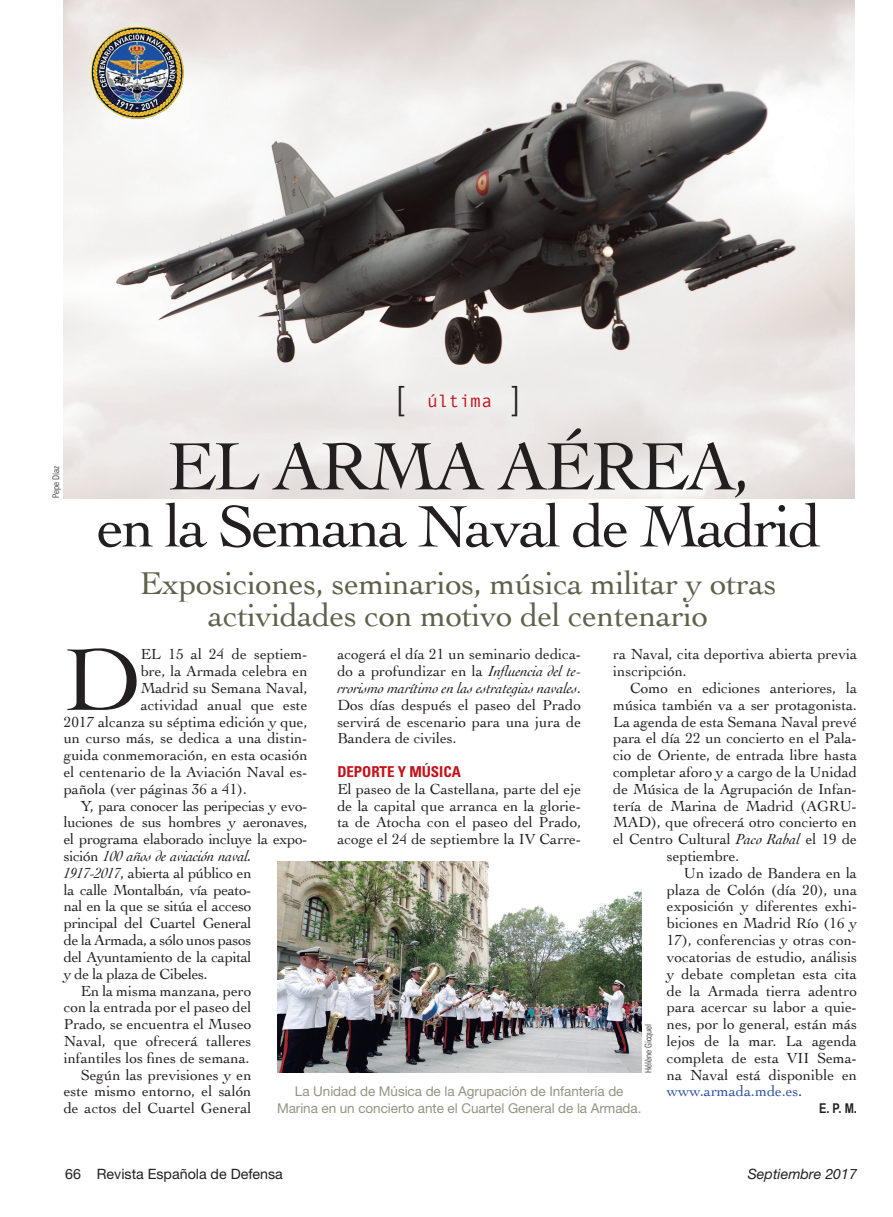
<style>
.page{position:relative;width:893px;height:1217px;background:#fff}
.page>*{position:absolute;margin:0;border:0;box-sizing:border-box;transform-origin:0 0}
.t1{font:92.4px "Cochin";color:#231f20}
.t2{font:70.5px "Cochin";letter-spacing:-.03em;color:#231f20}
.t3{font:61.5px "Cochin";letter-spacing:-.04em;color:#231f20}
.t4{font:33px/31.5px "Cochin";letter-spacing:-.01em;color:#60614b;text-align:center}
.t5{font:300 33px "Helvetica Neue";color:#231f20}
.t6{font:18px "Monotypecom";color:#c4121a}
.t7{font:15.3px/16.8px "Cochin";color:#231f20;text-align:justify}
.t8{font:15.3px "Cochin";letter-spacing:-.02em;color:#231f20}
.t9{font:italic 15.3px "Cochin";letter-spacing:-.02em;color:#231f20}
.t10{font:15.3px "Cochin";color:#304fa2}
.t11{font:700 condensed 15px "Univers";letter-spacing:-.005em;color:#c4121a}
.t12{font:14.25px "Helvetica Neue";color:#231f20}
.t13{font:italic 14.25px "Helvetica Neue";color:#231f20}
.t14{font:13.5px/16.8px "Helvetica Neue";letter-spacing:-.005em;color:#959383;text-align:center}
.t15{font:700 13.5px "Arial Narrow";color:#231f20}
.t16{font:300 condensed 9px "Univers";letter-spacing:-.005em;color:#231f20}
.s1{font-family:"Helvetica Neue";font-weight:300;font-size:33px;color:#231f20}
.s2{font-style:italic}
.s3{color:#231f20}
.s4{font-style:normal}
</style>
<div class="page">
<img style="left:277px;top:861px;width:364px;height:211px">
<img style="left:64px;top:0;width:791px;height:498px">
<img style="left:90px;top:28px;width:95px;height:92px">
<p class="t16" style="left:51px;top:497px;width:33px;rotate:-90deg">Pepe Díaz</p>
<h3 class="t5" style="left:397px;top:378px;width:9px">[</h3>
<p class="t6" style="left:427px;top:390px;width:94px">última <span class="s1">]</span></p>
<h2 class="t2" style="left:167px;top:418px;width:586px">EL ARMA AÉREA,</h2>
<h3 class="t3" style="left:97px;top:484px;width:726px">en la Semana Naval de Madrid</h3>
<h3 class="t4" style="left:140px;top:566px;width:638px">Exposiciones, seminarios, música militar y otras actividades con motivo del centenario</h3>
<h1 class="t1" style="left:64px;top:617px;width:78px">D</h1>
<p class="t7" style="left:141px;top:645px;width:168px">EL 15 al 24 de septiem-</p>
<p class="t7" style="left:337px;top:645px;width:245px">acogerá el día 21 un seminario dedica&shy;do a profundizar en la <span class="s2">Influencia del te&shy;rrorismo marítimo en las estrategias navales</span>.<br>Dos días después el paseo del Prado servirá de escenario para una jura de Bandera de civiles.</p>
<p class="t11" style="left:337px;top:762px;width:125px">DEPORTE Y MÚSICA</p>
<p class="t7" style="left:337px;top:779px;width:245px">El paseo de la Castellana, parte del eje de la capital que arranca en la glorie&shy;ta de Atocha con el paseo del Prado, acoge el 24 de septiembre la IV Carre-</p>
<p class="t7" style="left:613px;top:645px;width:245px">ra Naval, cita deportiva abierta previa inscripción.</p>
<p class="t7" style="left:630px;top:678px;width:228px">Como en ediciones anteriores, la</p>
<p class="t7" style="left:613px;top:695px;width:245px">música también va a ser protagonista.</p>
<p class="t7" style="left:613px;top:712px;width:245px">La agenda de esta Semana Naval prevé</p>
<p class="t7" style="left:613px;top:729px;width:245px">para el día 22 un concierto en el Pala-</p>
<p class="t7" style="left:613px;top:746px;width:245px">cio de Oriente, de entrada libre hasta</p>
<p class="t7" style="left:613px;top:762px;width:245px">completar aforo y a cargo de la Unidad</p>
<p class="t7" style="left:613px;top:779px;width:245px">de Música de la Agrupación de Infan-</p>
<p class="t7" style="left:613px;top:796px;width:245px">tería de Marina de Madrid (AGRU-</p>
<p class="t7" style="left:613px;top:813px;width:245px">MAD), que ofrecerá otro concierto en</p>
<p class="t7" style="left:613px;top:830px;width:245px">el Centro Cultural <span class="s2">Paco Rabal</span> el 19 de</p>
<p class="t7" style="left:667px;top:846px;width:74px">septiembre.</p>
<p class="t7" style="left:684px;top:863px;width:175px">Un izado de Bandera en la</p>
<p class="t7" style="left:667px;top:880px;width:192px">plaza de Colón (día 20), una</p>
<p class="t7" style="left:667px;top:897px;width:192px">exposición y diferentes exhi-</p>
<p class="t7" style="left:667px;top:914px;width:192px">biciones en Madrid Río (16 y</p>
<p class="t7" style="left:667px;top:930px;width:192px">17), conferencias y otras con-</p>
<p class="t7" style="left:667px;top:947px;width:192px">vocatorias de estudio, análisis</p>
<p class="t7" style="left:667px;top:964px;width:192px">y debate completan esta cita</p>
<p class="t7" style="left:667px;top:981px;width:192px">de la Armada tierra adentro</p>
<p class="t7" style="left:667px;top:998px;width:192px">para acercar su labor a quie-</p>
<p class="t7" style="left:667px;top:1014px;width:192px">nes, por lo general, están más</p>
<p class="t7" style="left:667px;top:1031px;width:192px">lejos de la mar. La agenda</p>
<p class="t7" style="left:667px;top:1048px;width:192px">completa de esta VII Sema-</p>
<p class="t7" style="left:667px;top:1065px;width:192px">na Naval está disponible en</p>
<p class="t10" style="left:667px;top:1080px;width:137px">www.armada.mde.es<span class="s3">.</span></p>
<p class="t15" style="left:819px;top:1097px;width:39px">E. P. M.</p>
<p class="t7" style="left:141px;top:662px;width:168px">bre, la Armada celebra en</p>
<p class="t7" style="left:141px;top:678px;width:168px">Madrid su Semana Naval,</p>
<p class="t7" style="left:141px;top:695px;width:168px">actividad anual que este</p>
<p class="t7" style="left:64px;top:712px;width:245px">2017 alcanza su séptima edición y que,</p>
<p class="t7" style="left:64px;top:729px;width:245px">un curso más, se dedica a una distin-</p>
<p class="t7" style="left:64px;top:746px;width:245px">guida conmemoración, en esta ocasión</p>
<p class="t7" style="left:64px;top:762px;width:245px">el centenario de la Aviación Naval es-</p>
<p class="t7" style="left:64px;top:779px;width:185px">pañola (ver páginas 36 a 41).</p>
<p class="t8" style="left:81px;top:795px;width:228px">Y, para conocer las peripecias y evo-</p>
<p class="t8" style="left:64px;top:811px;width:245px">luciones de sus hombres y aeronaves,</p>
<p class="t8" style="left:64px;top:828px;width:245px">el programa elaborado incluye la expo-</p>
<p class="t9" style="left:64px;top:845px;width:189px"><span class="s4">sición</span> 100 años de aviación naval.</p>
<p class="t8" style="left:64px;top:862px;width:189px"><span class="s2">1917-2017</span>, abierta al público en</p>
<p class="t8" style="left:64px;top:879px;width:189px">la calle Montalbán, vía peato-</p>
<p class="t8" style="left:64px;top:895px;width:189px">nal en la que se sitúa el acceso</p>
<p class="t8" style="left:64px;top:912px;width:189px">principal del Cuartel General</p>
<p class="t8" style="left:64px;top:929px;width:189px">de la Armada, a sólo unos pasos</p>
<p class="t8" style="left:64px;top:946px;width:189px">del Ayuntamiento de la capital</p>
<p class="t8" style="left:64px;top:963px;width:145px">y de la plaza de Cibeles.</p>
<p class="t7" style="left:81px;top:981px;width:172px">En la misma manzana, pero</p>
<p class="t7" style="left:64px;top:998px;width:189px">con la entrada por el paseo del</p>
<p class="t7" style="left:64px;top:1014px;width:189px">Prado, se encuentra el Museo</p>
<p class="t7" style="left:64px;top:1031px;width:189px">Naval, que ofrecerá talleres</p>
<p class="t7" style="left:64px;top:1048px;width:187px">infantiles los fines de semana.</p>
<p class="t7" style="left:81px;top:1065px;width:172px">Según las previsiones y en</p>
<p class="t7" style="left:64px;top:1082px;width:189px">este mismo entorno, el salón</p>
<p class="t7" style="left:64px;top:1098px;width:189px">de actos del Cuartel General</p>
<p class="t16" style="left:643px;top:1072px;width:50px;rotate:-90deg">Hélène Gicquel</p>
<p class="t14" style="left:277px;top:1082px;width:366px">La Unidad de Música de la Agrupación de Infantería de<br>Marina en un concierto ante el Cuartel General de la Armada.</p>
<p class="t12" style="left:65px;top:1164px;width:219px">66 Revista Española de Defensa</p>
<p class="t13" style="left:748px;top:1164px;width:111px">Septiembre 2017</p>
</div>
